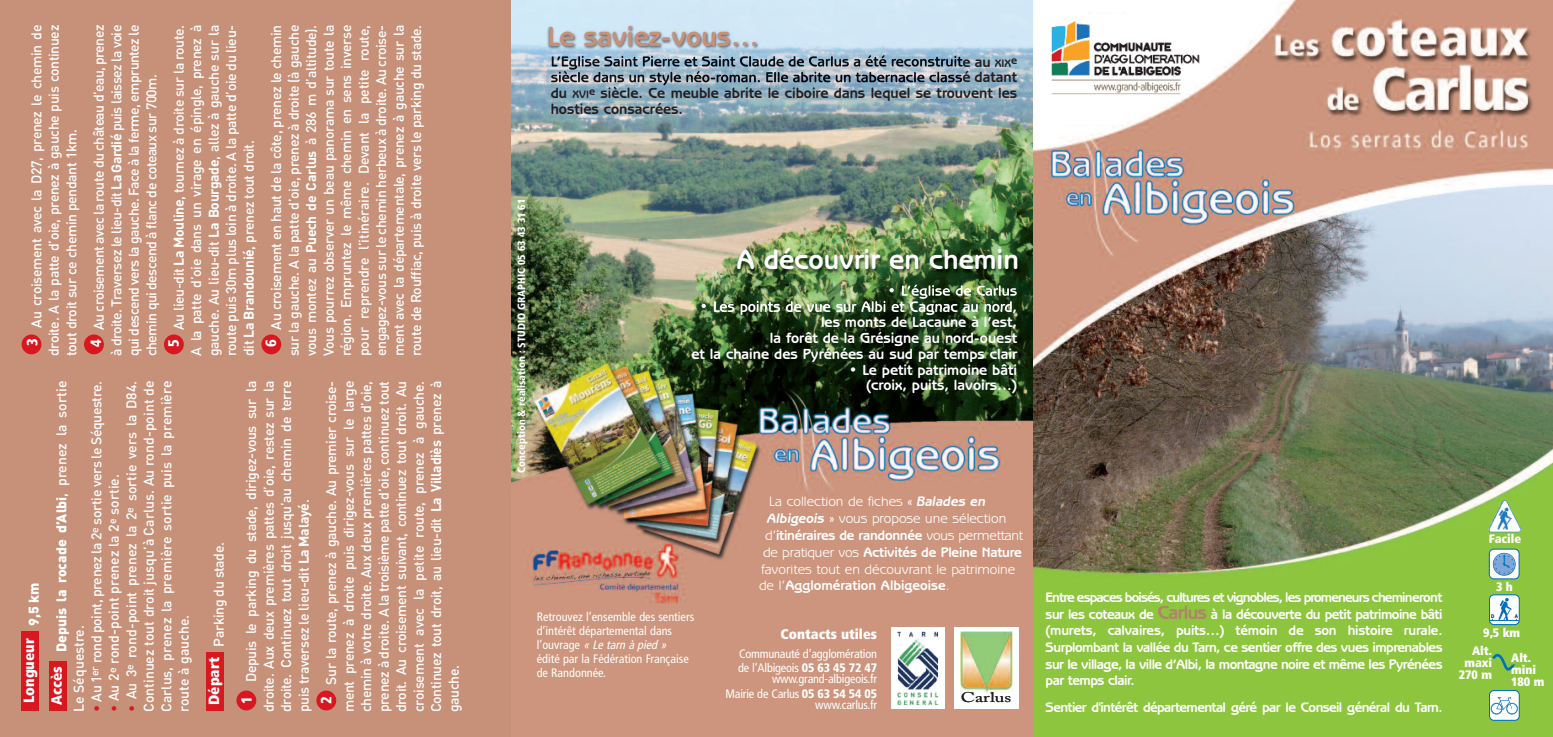
<style>
.page{position:relative;width:1553px;height:737px;background:#fff}
.page>*{position:absolute;margin:0;border:0;box-sizing:border-box;transform-origin:0 0}
.t1{font:700 28px "Benguiat Gothic IT Cby BT";color:#fff}
.t2{font:700 28px "Benguiat Gothic IT Cby BT";color:#c79179}
.t3{font:700 14.88px/15.8px "Benguiat Gothic IT Cby BT";color:#fff;text-align:right}
.t4{font:700 14.88px/15.8px "Benguiat Gothic IT Cby BT";color:#231f20}
.t5{font:900 condensed 14.88px "Frutiger";letter-spacing:-.005em;color:#fff}
.t6{font:900 condensed 14.88px "Frutiger";color:#fff}
.t7{font:500 14px/17.5px "DIN";letter-spacing:-.025em;color:#fff;text-align:justify}
.t8{font:700 14px/16.6px "Benguiat Gothic IT Cby BT";letter-spacing:-.035em;color:#fff;text-align:justify}
.t9{font:14px "Benguiat Gothic IT Cby BT";color:#fff}
.t10{font:500 14px "DIN";color:#fff}
.t11{font:900 14px/27.5px "DIN";color:#fff}
.t12{font:700 14px "Benguiat Gothic IT Cby BT";letter-spacing:-.01em;color:#fff}
.t13{font:700 14px "Benguiat Gothic IT Cby BT";color:#fff}
.t14{font:900 condensed 14px "Frutiger";color:#fff}
.t15{font:14px "Adobe Caslon Pro";color:#231f20;scale:1.36 1}
.t16{font:condensed 12.25px/14px "Frutiger";color:#fff}
.t17{font:900 condensed 12.25px/12.2px "Frutiger";color:#fff;text-align:right}
.t18{font:900 condensed 10.5px "Frutiger";color:#fff}
.t19{font:700 condensed 5.25px "Frutiger";color:#000}
.s1{font-weight:700}
.s2{color:#d8171f}
.s3{font-weight:500}
.s4{font-size:11.2px}
.s5{font-style:italic}
.s6{font-weight:700;font-style:italic}
.s7{font-weight:400}
.s8{font-weight:900}
.s9{font-size:19.25px;color:#b1826d}
</style>
<div class="page">
<img style="left:1032px;top:0;width:521px;height:737px">
<div style="left:1489px;top:549px;width:30px;height:30px;background:#fff;border-radius:4px"></div>
<div style="left:1489px;top:548px;width:30px;height:31px;border:1px solid #0070ba;border-radius:4px"></div>
<svg style="left:1493px;top:553px;width:22px;height:22px"></svg>
<svg style="left:1489px;top:595px;width:30px;height:29px"></svg>
<div style="left:1489px;top:594px;width:30px;height:31px;border:1px solid #0070ba;border-radius:4px"></div>
<svg style="left:1489px;top:598px;width:29px;height:23px"></svg>
<div style="left:1489px;top:690px;width:30px;height:30px;background:#fff;border-radius:4px"></div>
<div style="left:1489px;top:690px;width:30px;height:31px;border:1px solid #0070ba;border-radius:4px"></div>
<svg style="left:1490px;top:697px;width:28px;height:17px"></svg>
<img style="left:511px;top:0;width:521px;height:737px">
<img style="left:539px;top:16px;width:423px;height:72px">
<img style="left:552px;top:56px;width:79px;height:14px">
<img style="left:551px;top:71px;width:85px;height:11px">
<img style="left:608px;top:87px;width:88px;height:1px">
<img style="left:599px;top:240px;width:439px;height:68px">
<img style="left:889px;top:284px;width:101px;height:15px">
<img style="left:701px;top:301px;width:109px;height:7px">
<div style="left:0;top:0;width:511px;height:737px;background:#c79179"></div>
<div style="left:207px;top:651px;width:17px;height:59px;background:#d8171f"></div>
<div style="left:49px;top:660px;width:17px;height:50px;background:#d8171f"></div>
<div style="left:22px;top:631px;width:17px;height:79px;background:#d8171f"></div>
<div style="left:236px;top:690px;width:20px;height:20px;background:#d8171f;border-radius:50%"></div>
<div style="left:316px;top:690px;width:20px;height:20px;background:#d8171f;border-radius:50%"></div>
<div style="left:22px;top:334px;width:19px;height:20px;background:#d8171f;border-radius:50%"></div>
<div style="left:84px;top:334px;width:20px;height:20px;background:#d8171f;border-radius:50%"></div>
<div style="left:164px;top:334px;width:20px;height:20px;background:#d8171f;border-radius:50%"></div>
<div style="left:261px;top:334px;width:20px;height:20px;background:#d8171f;border-radius:50%"></div>
<div style="left:954px;top:627px;width:64px;height:81px;background:#fff"></div>
<img style="left:960px;top:631px;width:53px;height:61px">
<svg style="left:1490px;top:652px;width:27px;height:20px"></svg>
<img style="left:1488px;top:500px;width:33px;height:32px">
<div style="left:891px;top:627px;width:54px;height:81px;background:#fff"></div>
<img style="left:897px;top:631px;width:42px;height:75px">
<svg style="left:1045px;top:16px;width:236px;height:107px"></svg>
<img style="left:1045px;top:16px;width:156px;height:83px">
<p class="t7" style="left:28px;top:356px;width:333px;text-indent:29px;rotate:-90deg">Au croisement avec la D27, prenez le chemin de droite. A la patte d’oie, prenez à gauche puis continuez tout droit sur ce chemin pendant 1km.</p>
<p class="t7" style="left:90px;top:356px;width:333px;text-indent:26px;rotate:-90deg">Au croisement avec la route du château d’eau, prenez à droite. Traversez le lieu-dit <span class="s1">La Gardié</span> puis laissez la voie qui descend vers la gauche. Face à la ferme, empruntez le chemin qui descend à flanc de coteaux sur 700m.</p>
<p class="t7" style="left:170px;top:356px;width:333px;text-indent:26px;rotate:-90deg">Au lieu-dit <span class="s1">La Mouline</span>, tournez à droite sur la route.<br>A la patte d’oie dans un virage en épingle, prenez à gauche. Au lieu-dit <span class="s1">La Bourgade</span>, allez à gauche sur la route puis 30m plus loin à droite. A la patte d’oie du lieu&shy;dit <span class="s1">La Brandounié</span>, prenez tout droit.</p>
<p class="t7" style="left:268px;top:356px;width:333px;text-indent:26px;rotate:-90deg">Au croisement en haut de la côte, prenez le chemin sur la gauche. A la patte d’oie, prenez à droite (à gauche vous montez au <span class="s1">Puech de Carlus</span> à 286 m d’altitude).<br>Vous pourrez observer un beau panorama sur toute la région. Empruntez le même chemin en sens inverse pour reprendre l’itinéraire. Devant la petite route, engagez-vous sur le chemin herbeux à droite. Au croise&shy;ment avec la départementale, prenez à gauche sur la route de Rouffiac, puis à droite vers le parking du stade.</p>
<p class="t6" style="left:26px;top:346px;width:9px;rotate:-90deg">3</p>
<p class="t6" style="left:90px;top:347px;width:9px;rotate:-90deg">4</p>
<p class="t6" style="left:167px;top:347px;width:9px;rotate:-90deg">5</p>
<p class="t6" style="left:265px;top:347px;width:9px;rotate:-90deg">6</p>
<p class="t7" style="left:123px;top:712px;width:333px;rotate:-90deg"><span class="s2">•</span> Au 3<sup>e</sup> rond-point prenez la 2<sup>e</sup> sortie vers la D84.<br>Continuez tout droit jusqu’à Carlus. Au rond-point de Carlus, prenez la première sortie puis la première route à gauche.</p>
<p class="t11" style="left:20px;top:652px;width:273px;text-indent:27px;rotate:-90deg">9,5 km<br>Depuis la rocade d’Albi<span class="s3">, prenez la sortie</span></p>
<p class="t7" style="left:88px;top:712px;width:333px;rotate:-90deg"><span class="s2">•</span> Au 1<sup>er</sup> rond point, prenez la 2<sup>e</sup> sortie vers le Séquestre.</p>
<p class="t10" style="left:106px;top:712px;width:239px;rotate:-90deg"><span class="s2">•</span> Au 2<sup>e</sup> rond-point prenez la 2<sup>e</sup> sortie.</p>
<p class="t10" style="left:71px;top:712px;width:89px;rotate:-90deg">Le Séquestre.</p>
<p class="t5" style="left:23px;top:703px;width:66px;rotate:-90deg">Longueur</p>
<p class="t5" style="left:51px;top:704px;width:40px;rotate:-90deg">Accès</p>
<p class="t7" style="left:210px;top:646px;width:106px;rotate:-90deg">Parking du stade.</p>
<p class="t5" style="left:208px;top:704px;width:49px;rotate:-90deg">Départ</p>
<p class="t7" style="left:243px;top:712px;width:333px;text-indent:30px;rotate:-90deg">Depuis le parking du stade, dirigez-vous sur la droite. Aux deux premières pattes d’oie, restez sur la droite. Continuez tout droit jusqu’au chemin de terre puis traversez le lieu-dit <span class="s1">La Malayé</span>.</p>
<p class="t7" style="left:323px;top:712px;width:333px;text-indent:28px;rotate:-90deg">Sur la route, prenez à gauche. Au premier croise&shy;ment prenez à droite puis dirigez-vous sur le large chemin à votre droite. Aux deux premières pattes d’oie, prenez à droite. A la troisième patte d’oie, continuez tout droit. Au croisement suivant, continuez tout droit. Au croisement avec la petite route, prenez à gauche.<br>Continuez tout droit, au lieu-dit <span class="s1">La Villadiès</span> prenez à gauche.</p>
<p class="t6" style="left:240px;top:703px;width:9px;rotate:-90deg">1</p>
<p class="t6" style="left:320px;top:703px;width:9px;rotate:-90deg">2</p>
<h1 class="t2" style="left:547px;top:27px;width:213px">Le saviez-vous…</h1>
<p class="t4" style="left:551px;top:86px;width:468px">du <span class="s4">XVI</span><sup>e</sup> siècle. Ce meuble abrite le ciboire dans lequel se trouvent les hosties consacrées.</p>
<p class="t18" style="left:517px;top:472px;width:275px;rotate:-90deg">Conception &amp; réalisation : STUDIO GRAPHIC 05 63 43 31 61</p>
<h1 class="t1" style="left:736px;top:250px;width:284px">A découvrir en chemin</h1>
<p class="t3" style="left:691px;top:300px;width:327px">• Les points de vue sur Albi et Cagnac au nord, les monts de Lacaune à l’est,<br>la forêt de la Grésigne au nord-ouest<br>et la chaine des Pyrénées au sud par temps clair</p>
<p class="t3" style="left:849px;top:363px;width:170px">• Le petit patrimoine bâti (croix, puits, lavoirs…)</p>
<p class="t16" style="left:537px;top:610px;width:159px">Retrouvez l’ensemble des sentiers d’intérêt départemental dans l’ouvrage <span class="s5">«Letarnàpied» </span>édité par la Fédération Française de Randonnée.</p>
<p class="t9" style="left:769px;top:497px;width:218px">La collection de fiches « <span class="s6">Balades en</span></p>
<p class="t9" style="left:767px;top:513px;width:241px"><span class="s6">Albigeois</span> » vous propose une sélection</p>
<p class="t8" style="left:765px;top:528px;width:260px"><span class="s7">d’</span>itinéraires de randonnée <span class="s7">vous permettant</span></p>
<p class="t12" style="left:763px;top:547px;width:260px"><span class="s7">de pratiquer vos</span> Activités de Pleine Nature</p>
<p class="t9" style="left:761px;top:564px;width:256px">favorites tout en découvrant le patrimoine</p>
<p class="t13" style="left:759px;top:580px;width:192px"><span class="s7">de l’</span>Agglomération Albigeoise<span class="s7">.</span></p>
<p class="t14" style="left:780px;top:628px;width:98px">Contacts utiles</p>
<p class="t16" style="left:738px;top:648px;width:140px">Communauté d’agglomération de l’Albigeois <span class="s8">05 63 45 72 47</span></p>
<p class="t16" style="left:725px;top:671px;width:153px;line-height:15.4px;text-align:right">www.grand-albigeois.fr<br>Mairie de Carlus <span class="s8">05 63 54 54 05</span></p>
<p class="t16" style="left:815px;top:698px;width:63px">www.carlus.fr</p>
<p class="t15" style="left:961px;top:692px;width:39px">Carlus</p>
<p class="t8" style="left:1045px;top:590px;width:398px">Entre espaces boisés, cultures et vignobles, les promeneurs chemineront sur les coteaux de <span class="s9">Carlus</span> à la découverte du petit patrimoine bâti (murets, calvaires, puits…) témoin de son histoire rurale.<br>Surplombant la vallée du Tarn, ce sentier offre des vues imprenables sur le village, la ville d’Albi, la montagne noire et même les Pyrénées par temps clair.</p>
<p class="t8" style="left:1045px;top:700px;width:398px">Sentier d'intérêt départemental géré par le Conseil général du Tarn.</p>
<p class="t17" style="left:1488px;top:534px;width:34px">Facile</p>
<p class="t17" style="left:1496px;top:581px;width:18px">3 h</p>
<p class="t19" style="left:1491px;top:614px;width:5px">D</p>
<p class="t19" style="left:1515px;top:614px;width:5px">A</p>
<p class="t17" style="left:1483px;top:627px;width:38px">9,5 km</p>
<p class="t17" style="left:1459px;top:645px;width:35px">Alt. maxi<br>270 m</p>
<p class="t17" style="left:1511px;top:652px;width:35px;text-align:left">Alt. mini<br>180 m</p>
</div>
